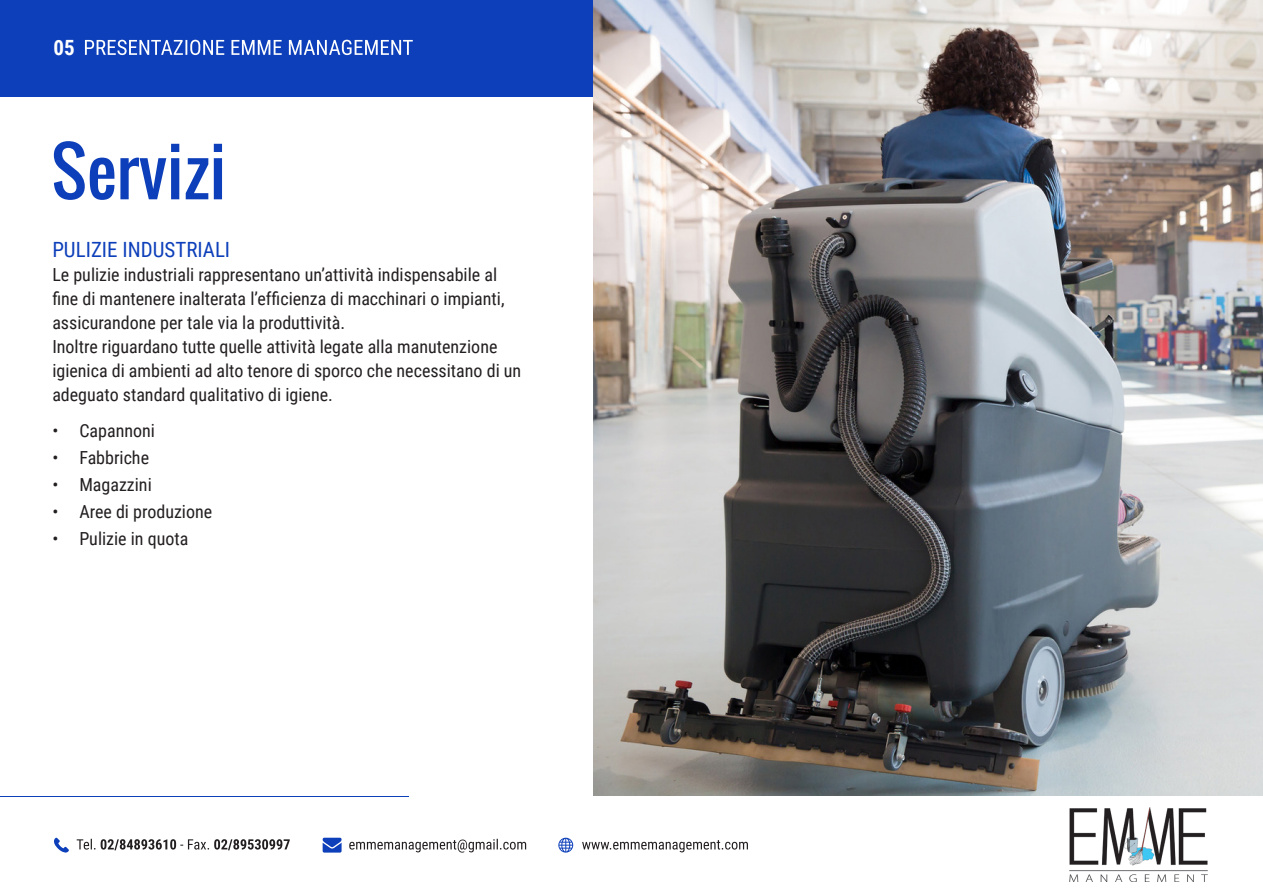
<style>
.page{position:relative;width:1263px;height:893px;background:#fff}
.page>*{position:absolute;margin:0;border:0;box-sizing:border-box;transform-origin:0 0}
.t1{font:65.85px "Oswald";color:#0d3fba}
.t2{font:21px "Roboto Condensed";color:#0d3fba}
.t3{font:700 21px "Roboto Condensed";color:#fff}
.t4{font:18px/24px "Roboto Condensed";color:#231f20}
</style>
<div class="page">
<div style="left:0;top:0;width:593px;height:97px;background:#0d3fba"></div>
<svg style="left:85px;top:40px;width:328px;height:15px"></svg>
<hr style="left:0;top:796px;width:409px;height:1px;background:#0d3fba">
<svg style="left:77px;top:839px;width:213px;height:11px"></svg>
<svg style="left:349px;top:839px;width:177px;height:14px"></svg>
<svg style="left:582px;top:840px;width:166px;height:12px"></svg>
<svg style="left:54px;top:838px;width:15px;height:15px"></svg>
<svg style="left:323px;top:838px;width:19px;height:15px"></svg>
<svg style="left:558px;top:838px;width:15px;height:15px"></svg>
<img style="left:1069px;top:808px;width:139px;height:73px">
<img style="left:593px;top:0;width:670px;height:795px">
<p class="t3" style="left:53px;top:33px;width:23px">05</p>
<p class="t1" style="left:51px;top:121px;width:176px">Servizi</p>
<p class="t2" style="left:52px;top:235px;width:179px">PULIZIE INDUSTRIALI</p>
<p class="t4" style="left:52px;top:262px;width:454px">Le pulizie industriali rappresentano un’attività indispensabile al fine di mantenere inalterata l’efficienza di macchinari o impianti, assicurandone per tale via la produttività.</p>
<p class="t4" style="left:52px;top:334px;width:470px">Inoltre riguardano tutte quelle attività legate alla manutenzione igienica di ambienti ad alto tenore di sporco che necessitano di un adeguato standard qualitativo di igiene.</p>
<p class="t4" style="left:52px;top:418px;width:104px">• Capannoni</p>
<p class="t4" style="left:52px;top:445px;width:98px">• Fabbriche</p>
<p class="t4" style="left:52px;top:472px;width:101px">• Magazzini</p>
<p class="t4" style="left:52px;top:499px;width:161px">• Aree di produzione</p>
<p class="t4" style="left:52px;top:526px;width:138px">• Pulizie in quota</p>
</div>
